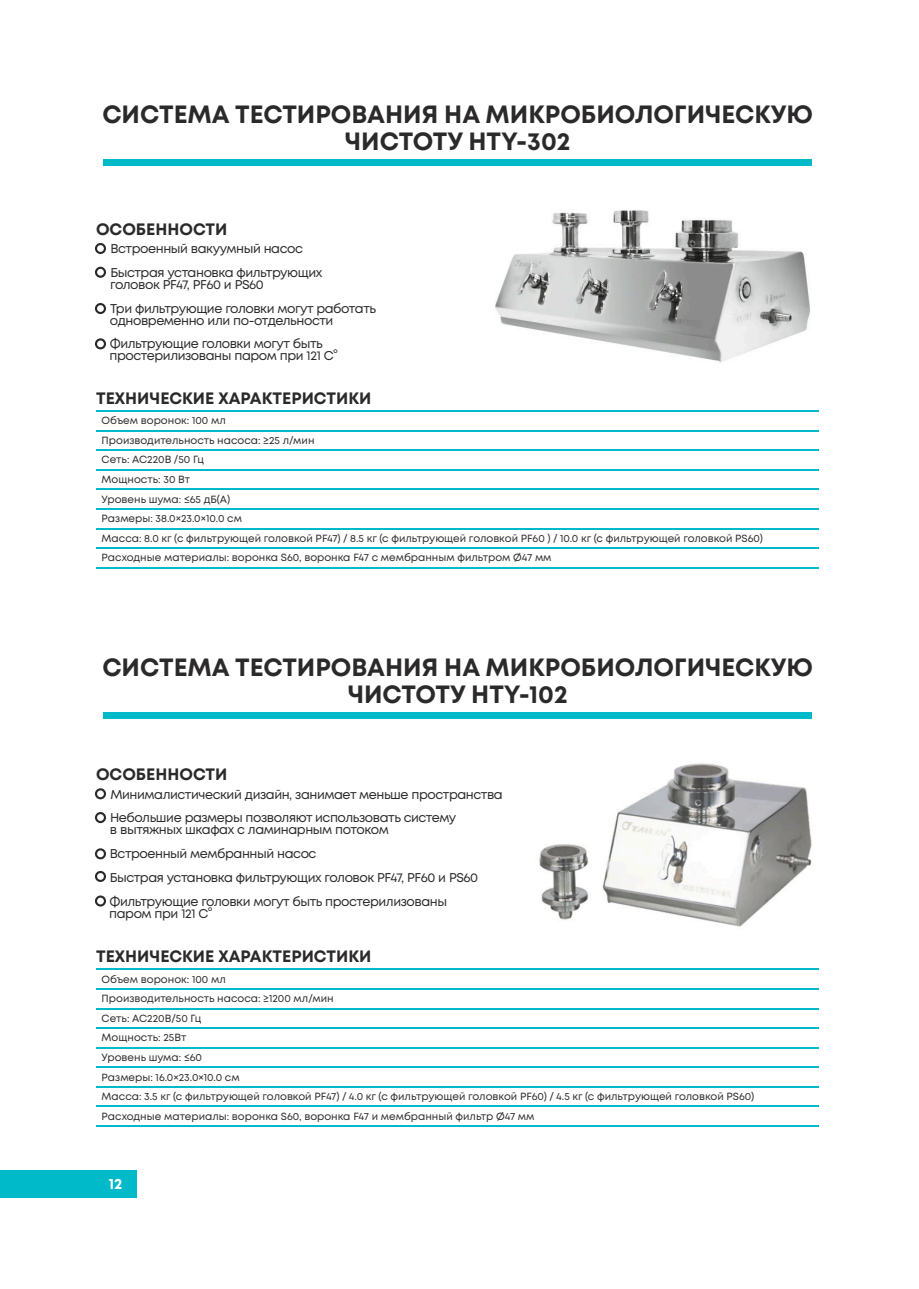
<style>
.page{position:relative;width:919px;height:1289px;background:#fff}
.page>*{position:absolute;margin:0;border:0;box-sizing:border-box;transform-origin:0 0}
.t1{font:700 24.9px/26.4px "Mont";color:#2b292a;text-align:center}
.t2{font:700 16.5px "Mont";color:#2b292a}
.t3{font:700 15px "Mont";color:#fff}
.t4{font:12.75px/23.7px "Mont";letter-spacing:-.035em;color:#2b292a}
.t5{font:10.35px/19.5px "Mont";color:#2b292a}
</style>
<div class="page">
<img style="left:535px;top:718px;width:277px;height:209px">
<div style="left:103px;top:159px;width:709px;height:7px;background:#00baca"></div>
<div style="left:95px;top:243px;width:11px;height:11px;border:2px solid #2b292a;border-radius:50%"></div>
<div style="left:95px;top:267px;width:11px;height:11px;border:2px solid #2b292a;border-radius:50%"></div>
<div style="left:95px;top:303px;width:11px;height:11px;border:2px solid #2b292a;border-radius:50%"></div>
<div style="left:95px;top:338px;width:11px;height:11px;border:2px solid #2b292a;border-radius:50%"></div>
<hr style="left:96px;top:410px;width:722px;height:2px;background:#00baca">
<hr style="left:96px;top:430px;width:722px;height:1px;background:#00baca">
<hr style="left:96px;top:449px;width:722px;height:2px;background:#00baca">
<hr style="left:96px;top:469px;width:722px;height:1px;background:#00baca">
<hr style="left:96px;top:488px;width:722px;height:2px;background:#00baca">
<hr style="left:96px;top:508px;width:722px;height:1px;background:#00baca">
<hr style="left:96px;top:528px;width:722px;height:1px;background:#00baca">
<hr style="left:96px;top:547px;width:722px;height:2px;background:#00baca">
<hr style="left:96px;top:567px;width:722px;height:1px;background:#00baca">
<div style="left:103px;top:712px;width:709px;height:6px;background:#00baca"></div>
<div style="left:95px;top:788px;width:11px;height:11px;border:2px solid #2b292a;border-radius:50%"></div>
<div style="left:95px;top:812px;width:11px;height:11px;border:2px solid #2b292a;border-radius:50%"></div>
<div style="left:95px;top:848px;width:11px;height:11px;border:2px solid #2b292a;border-radius:50%"></div>
<div style="left:95px;top:870px;width:11px;height:12px;border:2px solid #2b292a;border-radius:50%"></div>
<hr style="left:96px;top:968px;width:722px;height:2px;background:#00baca">
<hr style="left:96px;top:988px;width:722px;height:1px;background:#00baca">
<hr style="left:96px;top:1007px;width:722px;height:2px;background:#00baca">
<hr style="left:96px;top:1027px;width:722px;height:1px;background:#00baca">
<hr style="left:96px;top:1046px;width:722px;height:2px;background:#00baca">
<hr style="left:96px;top:1066px;width:722px;height:1px;background:#00baca">
<hr style="left:96px;top:1086px;width:722px;height:1px;background:#00baca">
<hr style="left:96px;top:1105px;width:722px;height:2px;background:#00baca">
<hr style="left:96px;top:1125px;width:722px;height:1px;background:#00baca">
<div style="left:95px;top:895px;width:11px;height:11px;border:2px solid #2b292a;border-radius:50%"></div>
<div style="left:0;top:1170px;width:136px;height:27px;background:#00baca"></div>
<img style="left:495px;top:210px;width:315px;height:153px">
<h1 class="t1" style="left:102px;top:101px;width:712px">СИСТЕМА ТЕСТИРОВАНИЯ НА МИКРОБИОЛОГИЧЕСКУЮ<br>ЧИСТОТУ HTY-302</h1>
<h2 class="t2" style="left:96px;top:220px;width:133px">ОСОБЕННОСТИ</h2>
<p class="t4" style="left:110px;top:237px;width:213px">Встроенный вакуумный насос<br>Быстрая установка фильтрующих</p>
<p class="t4" style="left:110px;top:273px;width:268px">головок PF47, PF60 и PS60<br>Три фильтрующие головки могут работать</p>
<p class="t4" style="left:110px;top:308px;width:225px">одновременно или по-отдельности<br>Фильтрующие головки могут быть</p>
<p class="t4" style="left:110px;top:344px;width:230px">простерилизованы паром при 121 С°</p>
<h2 class="t2" style="left:96px;top:389px;width:277px">ТЕХНИЧЕСКИЕ ХАРАКТЕРИСТИКИ</h2>
<p class="t5" style="left:102px;top:411px;width:214px">Объем воронок: 100 мл<br>Производительность насоса: ≥25 л/мин<br>Сеть: AC220В /50 Гц<br>Мощность: 30 Вт</p>
<p class="t5" style="left:102px;top:489px;width:662px">Уровень шума: ≤65 дБ(A)<br>Размеры: 38.0×23.0×10.0 см<br>Масса: 8.0 кг (с фильтрующей головкой PF47) / 8.5 кг (с фильтрующей головкой PF60 ) / 10.0 кг (с фильтрующей головкой PS60)<br>Расходные материалы: воронка S60, воронка F47 с мембранным фильтром Ø47 мм</p>
<h1 class="t1" style="left:102px;top:654px;width:712px">СИСТЕМА ТЕСТИРОВАНИЯ НА МИКРОБИОЛОГИЧЕСКУЮ<br>ЧИСТОТУ HTY-102</h1>
<h2 class="t2" style="left:96px;top:765px;width:133px">ОСОБЕННОСТИ</h2>
<p class="t4" style="left:110px;top:782px;width:394px">Минималистический дизайн, занимает меньше пространства<br>Небольшие размеры позволяют использовать систему</p>
<p class="t4" style="left:109px;top:818px;width:370px">в вытяжных шкафах с ламинарным потоком<br>Встроенный мембранный насос<br>Быстрая установка фильтрующих головок PF47, PF60 и PS60<br>Фильтрующие головки могут быть простерилизованы</p>
<p class="t4" style="left:109px;top:901px;width:105px">паром при 121 С°</p>
<h2 class="t2" style="left:96px;top:947px;width:277px">ТЕХНИЧЕСКИЕ ХАРАКТЕРИСТИКИ</h2>
<p class="t5" style="left:102px;top:969px;width:234px">Объем воронок: 100 мл<br>Производительность насоса: ≥1200 мл/мин<br>Сеть: AC220В/50 Гц<br>Мощность: 25Вт</p>
<p class="t5" style="left:102px;top:1047px;width:654px">Уровень шума: ≤60<br>Размеры: 16.0×23.0×10.0 см<br>Масса: 3.5 кг (с фильтрующей головкой PF47) / 4.0 кг (с фильтрующей головкой PF60) / 4.5 кг (с фильтрующей головкой PS60)<br>Расходные материалы: воронка S60, воронка F47 и мембранный фильтр Ø47 мм</p>
<h3 class="t3" style="left:109px;top:1175px;width:15px">12</h3>
</div>
